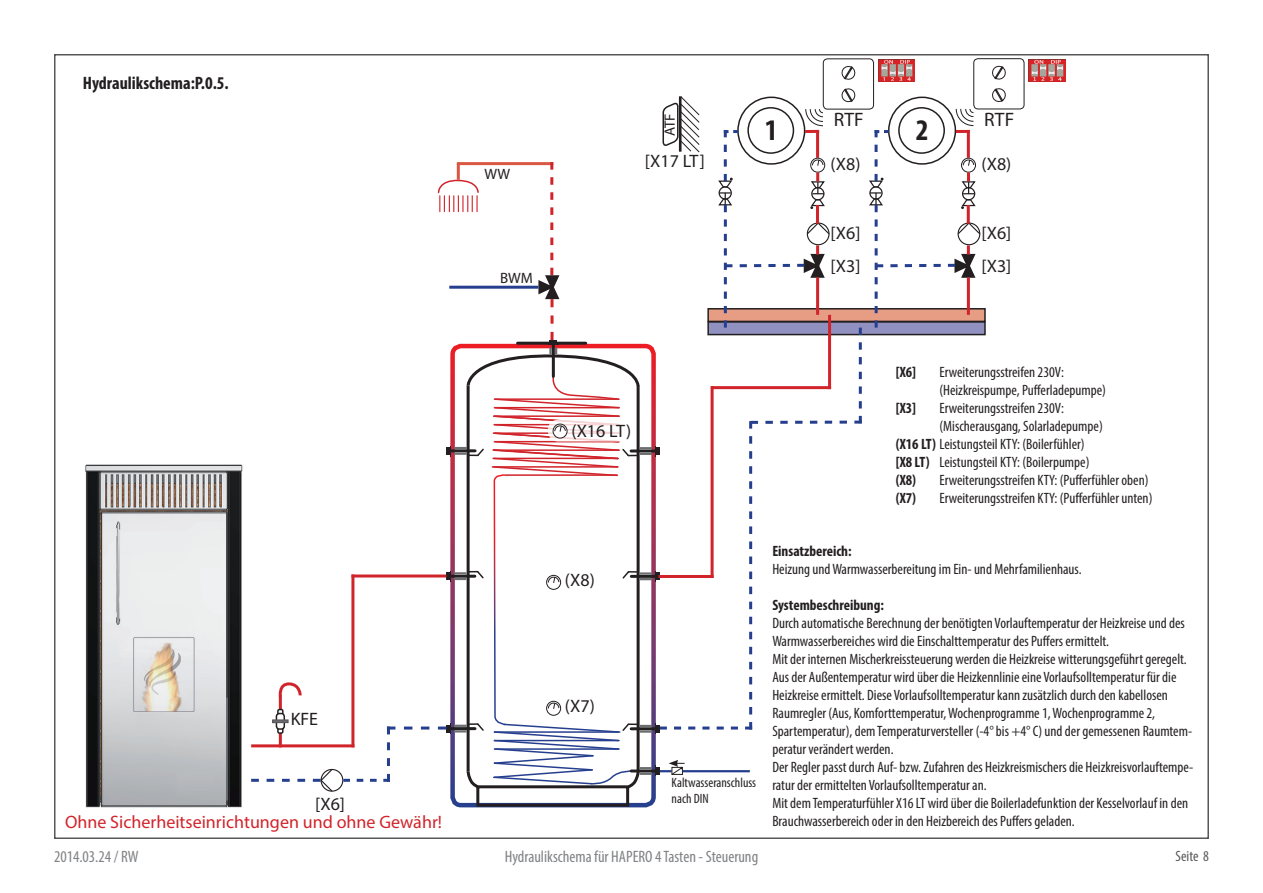
<style>
.page{position:relative;width:1263px;height:893px;background:#fff}
.page>*{position:absolute;margin:0;border:0;box-sizing:border-box;transform-origin:0 0}
.t1{font:700 condensed 30px "Myriad Pro";color:#231f20}
.t2{font:19.5px "Myriad Pro";letter-spacing:.005em;color:#231f20}
.t3{font:18px/32.8px "Myriad Pro";color:#231f20}
.t4{font:18px "Myriad Pro";color:#d1232a}
.t5{font:700 condensed 18px "Myriad Pro";color:#231f20}
.t6{font:condensed 16.5px "Myriad Pro";color:#808285}
.t7{font:condensed 15px/18px "Myriad Pro";color:#231f20}
.t8{font:700 condensed 15px "Myriad Pro";color:#231f20}
.t9{font:15px "Myriad Pro";color:#231f20}
.t10{font:condensed 15px "Myriad Pro";color:#57585a}
.t11{font:condensed 13.5px/16.2px "Myriad Pro";color:#231f20}
.s1{font-weight:700}
</style>
<div class="page">
<div style="left:707px;top:308px;width:279px;height:14px;background:#e79c84;border:2px solid #231f20"></div>
<div style="left:707px;top:321px;width:279px;height:14px;background:#9191c1;border:2px solid #231f20"></div>
<img style="left:85px;top:464px;width:158px;height:344px">
<hr style="left:251px;top:744px;width:103px;height:3px;background:#d1232a">
<div style="left:476px;top:785px;width:153px;height:22px;border:3px solid #231f20"></div>
<div style="left:321px;top:769px;width:22px;height:23px;border:1px solid #231f20;border-radius:50%"></div>
<svg style="left:251px;top:768px;width:83px;height:24px"></svg>
<hr style="left:279px;top:731px;width:3px;height:16px;background:#d1232a">
<hr style="left:279px;top:695px;width:3px;height:16px;background:#d1232a">
<svg style="left:278px;top:682px;width:24px;height:18px"></svg>
<div style="left:277px;top:709px;width:7px;height:25px;border:2px solid #231f20;border-radius:2px"></div>
<div style="left:276px;top:713px;width:8px;height:16px;background:#fff;border-radius:3px"></div>
<div style="left:276px;top:713px;width:9px;height:17px;border:2px solid #231f20;border-radius:3px"></div>
<svg style="left:272px;top:719px;width:16px;height:4px"></svg>
<div style="left:823px;top:58px;width:51px;height:51px;border:1px solid #231f20;border-radius:4px"></div>
<svg style="left:841px;top:66px;width:15px;height:14px"></svg>
<div style="left:973px;top:58px;width:51px;height:51px;border:1px solid #231f20;border-radius:4px"></div>
<svg style="left:992px;top:65px;width:14px;height:15px"></svg>
<svg style="left:992px;top:88px;width:14px;height:14px"></svg>
<svg style="left:868px;top:108px;width:113px;height:220px"></svg>
<svg style="left:343px;top:88px;width:519px;height:702px"></svg>
<hr style="left:449px;top:286px;width:89px;height:3px;background:#253f8e">
<img style="left:878px;top:59px;width:37px;height:23px">
<img style="left:1029px;top:59px;width:36px;height:23px">
<p class="t5" style="left:83px;top:71px;width:147px">Hydraulikschema:P.0.5.</p>
<p class="t9" style="left:484px;top:164px;width:27px">WW</p>
<p class="t9" style="left:500px;top:268px;width:34px">BWM</p>
<p class="t9" style="left:660px;top:136px;width:24px;rotate:-90deg">ATF</p>
<p class="t3" style="left:645px;top:144px;width:61px">[X17 LT]</p>
<p class="t3" style="left:571px;top:414px;width:61px">(X16 LT)</p>
<h1 class="t1" style="left:765px;top:111px;width:14px">1</h1>
<h2 class="t2" style="left:834px;top:107px;width:31px">RTF</h2>
<h2 class="t2" style="left:984px;top:107px;width:31px">RTF</h2>
<h1 class="t1" style="left:916px;top:111px;width:14px">2</h1>
<p class="t3" style="left:831px;top:147px;width:31px">(X8)</p>
<p class="t3" style="left:831px;top:216px;width:31px">[X6] [X3]</p>
<p class="t3" style="left:981px;top:147px;width:31px">(X8)</p>
<p class="t3" style="left:981px;top:216px;width:31px">[X6] [X3]</p>
<p class="t7" style="left:939px;top:363px;width:168px">Erweiterungsstreifen 230V: (Heizkreispumpe, Pufferladepumpe)<br>Erweiterungsstreifen 230V: (Mischerausgang, Solarladepumpe)</p>
<p class="t7" style="left:939px;top:453px;width:215px">Leistungsteil KTY: (Boilerpumpe)<br>Erweiterungsstreifen KTY: (Pufferfühler oben)<br>Erweiterungsstreifen KTY: (Pufferfühler unten)</p>
<p class="t8" style="left:896px;top:362px;width:22px">[X6]</p>
<p class="t8" style="left:896px;top:398px;width:22px">[X3]</p>
<p class="t7" style="left:896px;top:435px;width:190px"><span class="s1">(X16 LT)</span> Leistungsteil KTY: (Boilerfühler) <span class="s1">[X8 LT)<br>(X8)<br>(X7)</span></p>
<p class="t8" style="left:772px;top:542px;width:81px">Einsatzbereich:</p>
<p class="t7" style="left:772px;top:560px;width:311px">Heizung und Warmwasserbereitung im Ein- und Mehrfamilienhaus.</p>
<p class="t8" style="left:772px;top:596px;width:113px">Systembeschreibung:</p>
<p class="t7" style="left:772px;top:614px;width:422px">Durch automatische Berechnung der benötigten Vorlauftemperatur der Heizkreise und des Warmwasserbereiches wird die Einschalttemperatur des Puffers ermittelt.<br>Mit der internen Mischerkreissteuerung werden die Heizkreise witterungsgeführt geregelt.<br>Aus der Außentemperatur wird über die Heizkennlinie eine Vorlaufsolltemperatur für die Heizkreise ermittelt. Diese Vorlaufsolltemperatur kann zusätzlich durch den kabellosen Raumregler (Aus, Komforttemperatur, Wochenprogramme 1, Wochenprogramme 2, Spartemperatur), dem Temperaturversteller (-4° bis +4° C) und der gemessenen Raumtem&shy;peratur verändert werden.<br>Der Regler passt durch Auf- bzw. Zufahren des Heizkreismischers die Heizkreisvorlauftempe&shy;ratur der ermittelten Vorlaufsolltemperatur an.<br>Mit dem Temperaturfühler X16 LT wird über die Boilerladefunktion der Kesselvorlauf in den Brauchwasserbereich oder in den Heizbereich des Puffers geladen.</p>
<p class="t3" style="left:565px;top:563px;width:31px">(X8)</p>
<p class="t3" style="left:565px;top:689px;width:31px">(X7)</p>
<p class="t3" style="left:291px;top:703px;width:29px">KFE</p>
<p class="t11" style="left:672px;top:774px;width:86px">Kaltwasseranschluss nach DIN</p>
<p class="t3" style="left:315px;top:787px;width:31px">[X6]</p>
<p class="t4" style="left:65px;top:811px;width:378px">Ohne Sicherheitseinrichtungen und ohne Gewähr!</p>
<p class="t6" style="left:54px;top:846px;width:86px">2014.03.24 / RW</p>
<p class="t6" style="left:505px;top:846px;width:255px">Hydraulikschema für HAPERO 4 Tasten - Steuerung</p>
<p class="t10" style="left:1175px;top:847px;width:35px">Seite 8</p>
</div>
